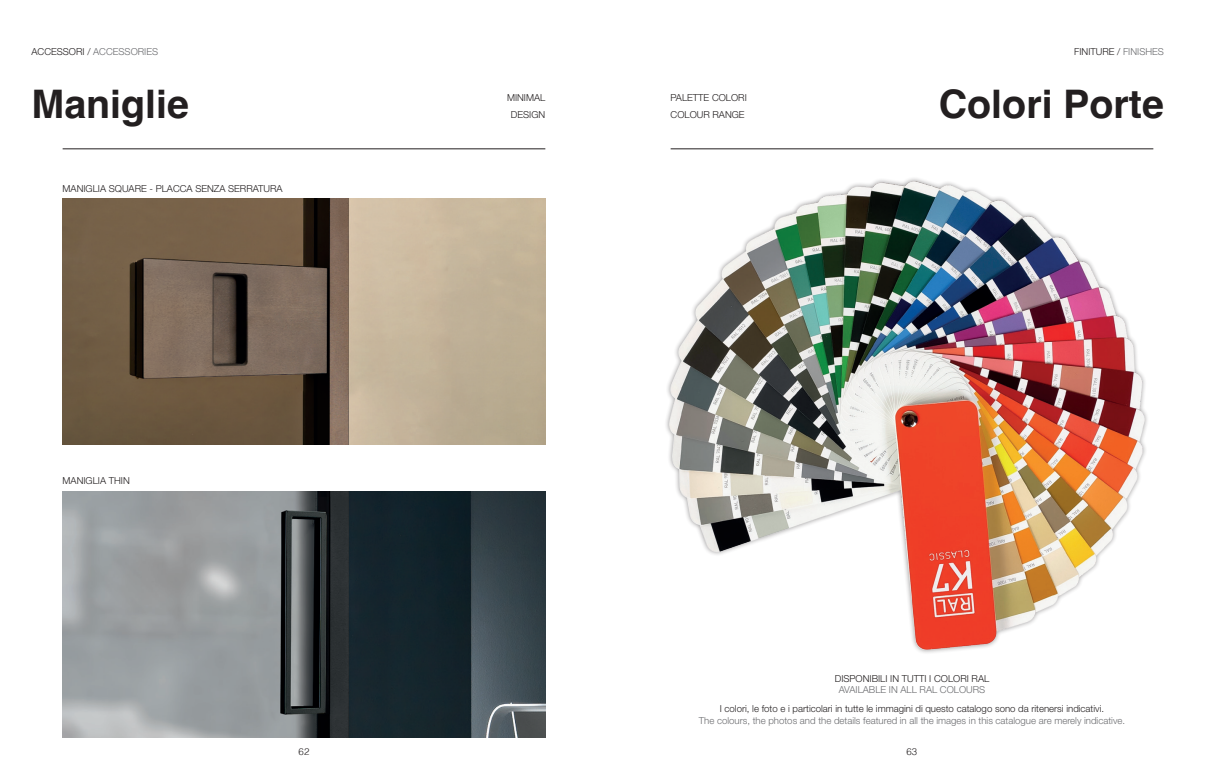
<style>
.page{position:relative;width:1216px;height:769px;background:#fff}
.page>*{position:absolute;margin:0;border:0;box-sizing:border-box;transform-origin:0 0}
.t1{font:700 39.38px "Helvetica";color:#231f20}
.t2{font:300 9.62px/16.6px "Helvetica Neue LT Pro";color:#231f20;text-align:center}
.t3{font:300 9.62px "Helvetica Neue LT Pro";color:#6c6d70}
.t4{font:300 9.62px "Helvetica";color:#231f20}
.s1{color:#231f20}
.s2{color:#6c6d70}
</style>
<div class="page">
<hr style="left:63px;top:149px;width:482px;height:1px;background:#231f20">
<hr style="left:670px;top:149px;width:483px;height:1px;background:#231f20">
<img style="left:666px;top:178px;width:481px;height:475px">
<img style="left:63px;top:198px;width:482px;height:247px">
<img style="left:63px;top:491px;width:482px;height:246px">
<p class="t3" style="left:32px;top:46px;width:128px"><span class="s1">ACCESSORI /</span> ACCESSORIES</p>
<h1 class="t1" style="left:32px;top:80px;width:159px">Maniglie</h1>
<p class="t2" style="left:507px;top:89px;width:40px">MINIMAL<br>DESIGN</p>
<p class="t2" style="left:63px;top:180px;width:221px">MANIGLIA SQUARE - PLACCA SENZA SERRATURA</p>
<p class="t2" style="left:63px;top:472px;width:69px">MANIGLIA THIN</p>
<p class="t2" style="left:670px;top:89px;width:78px;text-align:left">PALETTE COLORI<br>COLOUR RANGE</p>
<p class="t2" style="left:1074px;top:43px;width:91px">FINITURE / <span class="s2">FINISHES</span></p>
<h1 class="t1" style="left:938px;top:80px;width:227px">Colori Porte</h1>
<p class="t2" style="left:834px;top:670px;width:156px">DISPONIBILI IN TUTTI I COLORI RAL</p>
<p class="t3" style="left:838px;top:684px;width:148px">AVAILABLE IN ALL RAL COLOURS</p>
<p class="t2" style="left:719px;top:700px;width:386px">I colori, le foto e i particolari in tutte le immagini di questo catalogo sono da ritenersi indicativi.</p>
<p class="t3" style="left:698px;top:714px;width:428px">The colours, the photos and the details featured in all the images in this catalogue are merely indicative.</p>
<p class="t4" style="left:298px;top:743px;width:12px">62</p>
<p class="t4" style="left:906px;top:743px;width:12px">63</p>
</div>
